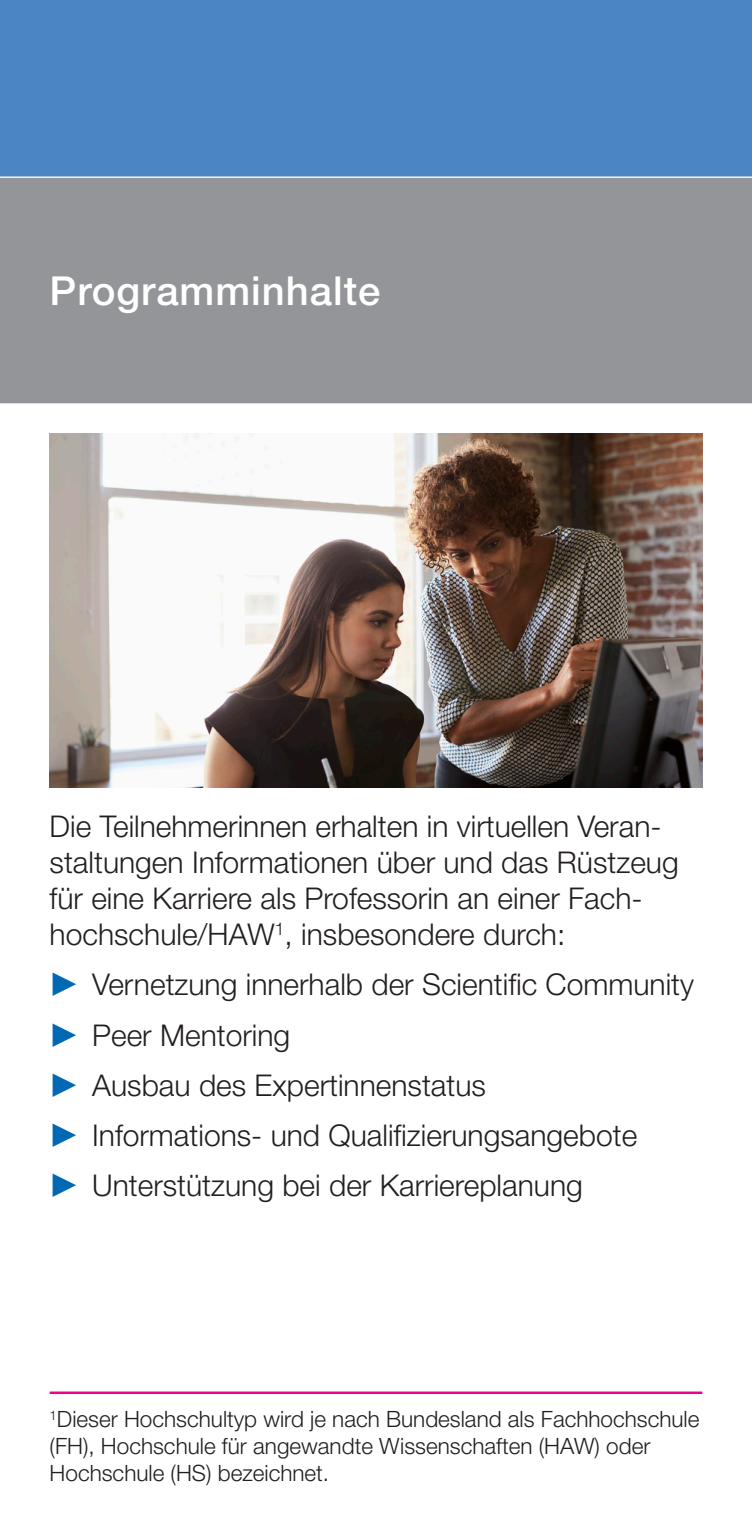
<style>
.page{position:relative;width:752px;height:1531px;background:#fff}
.page>*{position:absolute;margin:0;border:0;box-sizing:border-box;transform-origin:0 0}
.t1{font:500 40px "Helvetica Neue LT Std";letter-spacing:.025em;color:#fff}
.t2{font:300 30px/36px "Helvetica Neue LT Std";color:#231f20}
.t3{font:300 22.5px/27px "Helvetica Neue LT Std";color:#231f20}
.s1{font-family:"European Pi Four";font-weight:400;color:#0168b3}
</style>
<div class="page">
<div style="left:0;top:177px;width:751px;height:227px;background:#939598"></div>
<div style="left:0;top:0;width:751px;height:177px;background:#4c85c3"></div>
<hr style="left:50px;top:1391px;width:652px;height:3px;background:#ed028c">
<img style="left:50px;top:433px;width:652px;height:354px">
<hr style="left:0;top:176px;width:751px;height:2px;background:#fff">
<hr style="left:0;top:403px;width:751px;height:2px;background:#fff">
<p class="t1" style="left:50px;top:267px;width:332px">Programminhalte</p>
<p class="t2" style="left:50px;top:808px;width:630px">Die Teilnehmerinnen erhalten in virtuellen Veran&shy;staltungen Informationen über und das Rüstzeug für eine Karriere als Professorin an einer Fach&shy;hochschule/HAW<sup>1</sup>, insbesondere durch:</p>
<p class="t2" style="left:50px;top:966px;width:645px"><span class="s1">P</span> Vernetzung innerhalb der Scientific Community</p>
<p class="t2" style="left:50px;top:1016px;width:242px"><span class="s1">P</span> Peer Mentoring</p>
<p class="t2" style="left:50px;top:1066px;width:437px"><span class="s1">P</span> Ausbau des Expertinnenstatus</p>
<p class="t2" style="left:50px;top:1116px;width:589px"><span class="s1">P</span> Informations- und Qualifizierungsangebote</p>
<p class="t2" style="left:50px;top:1167px;width:534px"><span class="s1">P</span> Unterstützung bei der Karriereplanung</p>
<p class="t3" style="left:50px;top:1405px;width:651px"><sup>1</sup>Dieser Hochschultyp wird je nach Bundesland als Fachhochschule (FH), Hochschule für angewandte Wissenschaften (HAW) oder<br>Hochschule (HS) bezeichnet.</p>
</div>
